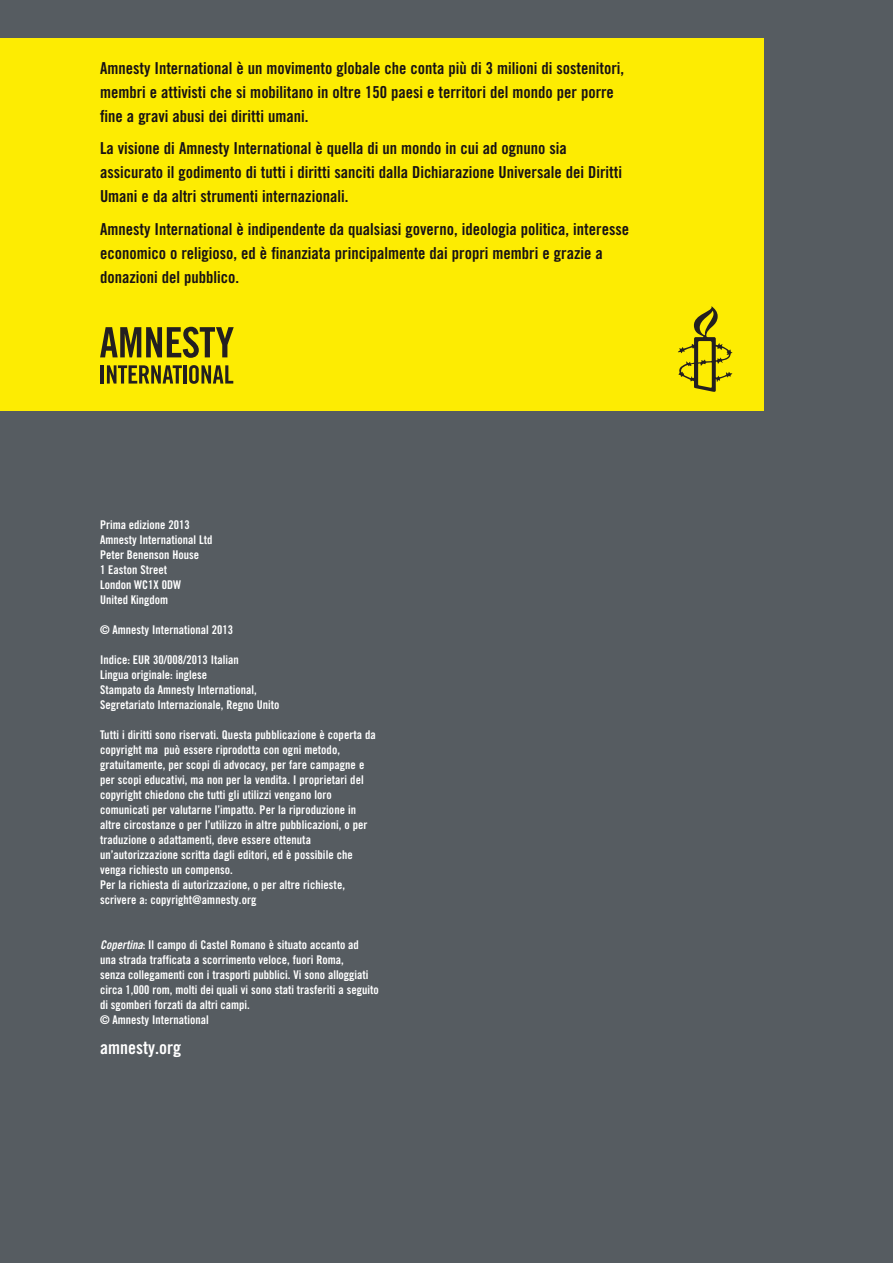
<style>
.page{position:relative;width:893px;height:1263px;background:#565c61}
.page>*{position:absolute;margin:0;border:0;box-sizing:border-box;transform-origin:0 0}
.t1{font:18px "Amnesty Trade Gothic Bd Cn 20";color:#fff}
.t2{font:16.5px/24px "Amnesty Trade Gothic Bd Cn 20";color:#171114}
.t3{font:12px/15px "Amnesty Trade Gothic Bd Cn 20";letter-spacing:.005em;color:#fff}
.s1{font-family:"Amnesty Trade Gothic Bd Cn 20 Ob"}
</style>
<div class="page">
<div style="left:0;top:38px;width:764px;height:373px;background:#fdec02"></div>
<svg style="left:678px;top:306px;width:54px;height:86px"></svg>
<hr style="left:101px;top:365px;width:3px;height:19px;background:#231f20">
<svg style="left:107px;top:365px;width:75px;height:19px"></svg>
<hr style="left:183px;top:365px;width:3px;height:19px;background:#231f20">
<svg style="left:189px;top:365px;width:44px;height:19px"></svg>
<svg style="left:100px;top:327px;width:134px;height:31px"></svg>
<h2 class="t2" style="left:100px;top:56px;width:526px">Amnesty International è un movimento globale che conta più di 3 milioni di sostenitori, membri e attivisti che si mobilitano in oltre 150 paesi e territori del mondo per porre fine a gravi abusi dei diritti umani.</h2>
<h2 class="t2" style="left:100px;top:136px;width:523px">La visione di Amnesty International è quella di un mondo in cui ad ognuno sia assicurato il godimento di tutti i diritti sanciti dalla Dichiarazione Universale dei Diritti<br>Umani e da altri strumenti internazionali.</h2>
<h2 class="t2" style="left:100px;top:217px;width:531px">Amnesty International è indipendente da qualsiasi governo, ideologia politica, interesse economico o religioso, ed è finanziata principalmente dai propri membri e grazie a donazioni del pubblico.</h2>
<p class="t3" style="left:100px;top:517px;width:114px">Prima edizione 2013<br>Amnesty International Ltd<br>Peter Benenson House<br>1 Easton Street<br>London WC1X 0DW<br>United Kingdom</p>
<p class="t3" style="left:100px;top:622px;width:134px">© Amnesty International 2013</p>
<p class="t3" style="left:100px;top:652px;width:181px">Indice: EUR 30/008/2013 Italian<br>Lingua originale: inglese<br>Stampato da Amnesty International, Segretariato Internazionale, Regno Unito</p>
<p class="t3" style="left:100px;top:727px;width:277px">Tutti i diritti sono riservati. Questa pubblicazione è coperta da copyright ma può essere riprodotta con ogni metodo, gratuitamente, per scopi di advocacy, per fare campagne e per scopi educativi, ma non per la vendita. I proprietari del copyright chiedono che tutti gli utilizzi vengano loro comunicati per valutarne l’impatto. Per la riproduzione in altre circostanze o per l’utilizzo in altre pubblicazioni, o per traduzione o adattamenti, deve essere ottenuta un’autorizzazione scritta dagli editori, ed è possibile che venga richiesto un compenso.<br>Per la richiesta di autorizzazione, o per altre richieste, scrivere a: copyright@amnesty.org</p>
<p class="t3" style="left:100px;top:937px;width:280px"><span class="s1">Copertina</span>: Il campo di Castel Romano è situato accanto ad<br>una strada trafficata a scorrimento veloce, fuori Roma,<br>senza collegamenti con i trasporti pubblici. Vi sono alloggiati circa 1,000 rom, molti dei quali vi sono stati trasferiti a seguito di sgomberi forzati da altri campi.<br>© Amnesty International</p>
<h1 class="t1" style="left:100px;top:1036px;width:82px">amnesty.org</h1>
</div>
